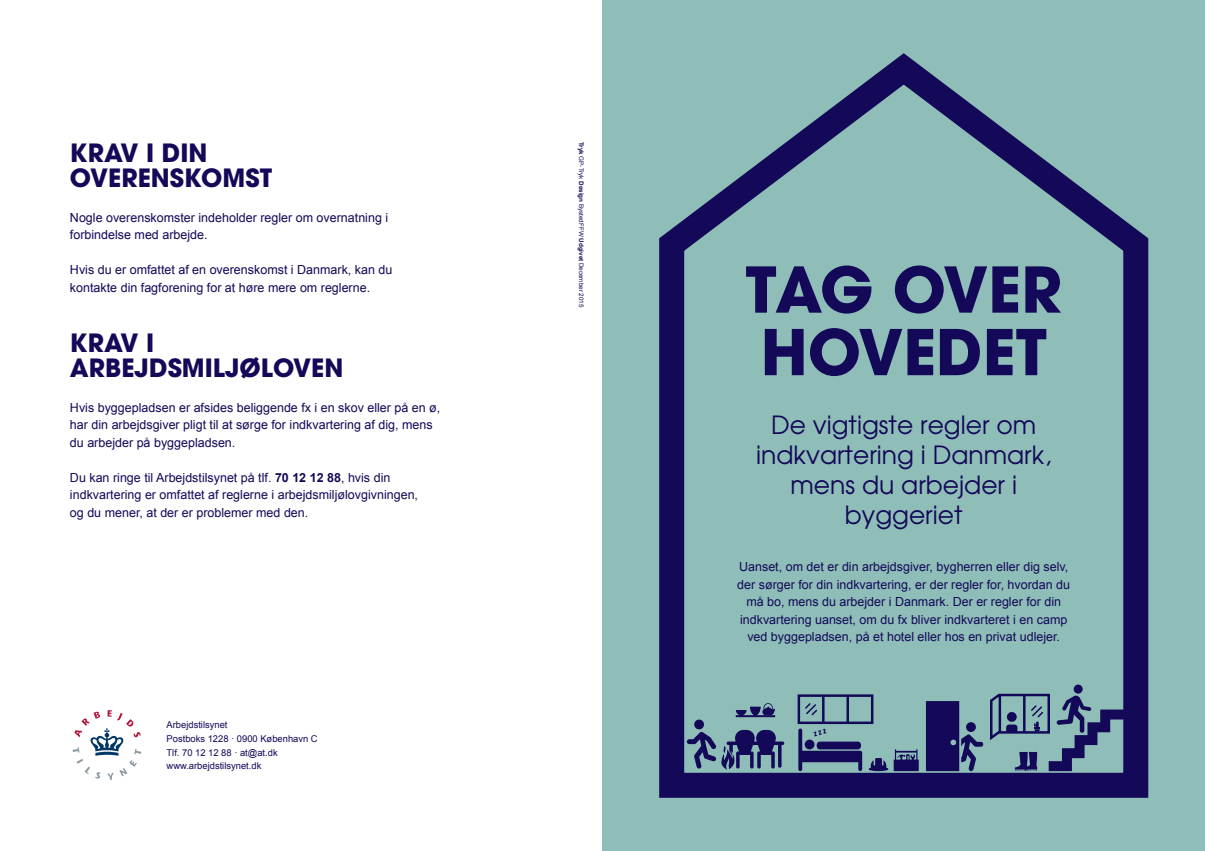
<style>
.page{position:relative;width:1205px;height:851px;background:#fff}
.page>*{position:absolute;margin:0;border:0;box-sizing:border-box;transform-origin:0 0}
.t1{font:700 62.5px/62.5px "Avant Garde";color:#140858}
.t2{font:25px/30px "Avant Garde";color:#140858;text-align:center}
.t3{font:700 25px/25px "Avant Garde";color:#140858}
.t4{font:12.5px/17.5px "Arial";color:#140858}
.t5{font:9.38px/13.8px "Arial";color:#140858}
.t6{font:6.25px "Arial";color:#140858}
.s1{font-weight:700}
</style>
<div class="page">
<div style="left:602px;top:0;width:603px;height:850px;background:#8fbeb9"></div>
<svg style="left:659px;top:53px;width:490px;height:745px"></svg>
<div style="left:1073px;top:684px;width:9px;height:9px;background:#140858;border-radius:50%"></div>
<div style="left:694px;top:719px;width:10px;height:10px;background:#140858;border-radius:50%"></div>
<svg style="left:736px;top:703px;width:39px;height:14px"></svg>
<svg style="left:687px;top:729px;width:97px;height:42px"></svg>
<svg style="left:926px;top:701px;width:57px;height:70px"></svg>
<svg style="left:990px;top:693px;width:134px;height:78px"></svg>
<svg style="left:797px;top:694px;width:122px;height:77px"></svg>
<svg style="left:73px;top:710px;width:68px;height:69px"></svg>
<h2 class="t3" style="left:70px;top:140px;width:204px">KRAV I DIN<br>OVERENSKOMST</h2>
<p class="t4" style="left:70px;top:208px;width:320px">Nogle overenskomster indeholder regler om overnatning i forbindelse med arbejde.</p>
<p class="t4" style="left:70px;top:261px;width:324px">Hvis du er omfattet af en overenskomst i Danmark, kan du kontakte din fagforening for at høre mere om reglerne.</p>
<h2 class="t3" style="left:70px;top:330px;width:275px">KRAV I<br>ARBEJDSMILJØLOVEN</h2>
<p class="t4" style="left:70px;top:398px;width:372px">Hvis byggepladsen er afsides beliggende fx i en skov eller på en ø, har din arbejdsgiver pligt til at sørge for indkvartering af dig, mens du arbejder på byggepladsen.</p>
<p class="t4" style="left:70px;top:468px;width:350px">Du kan ringe til Arbejdstilsynet på tlf. <span class="s1">70 12 12 88</span>, hvis din indkvartering er omfattet af reglerne i arbejdsmiljølovgivningen, og du mener, at der er problemer med den.</p>
<p class="t5" style="left:167px;top:718px;width:153px">Arbejdstilsynet<br>Postboks 1228 · 0900 København C<br>Tlf. 70 12 12 88 · at@at.dk www.arbejdstilsynet.dk</p>
<p class="t6" style="left:585px;top:142px;width:167px;rotate:90deg"><span class="s1">Tryk</span> GP-Tryk <span class="s1">Design</span> BystedFFW <span class="s1">Udgivet</span> December 2015</p>
<h1 class="t1" style="left:745px;top:258px;width:318px">TAG OVER<br>HOVEDET</h1>
<h2 class="t2" style="left:756px;top:409px;width:296px">De vigtigste regler om indkvartering i Danmark, mens du arbejder i byggeriet</h2>
<p class="t4" style="left:737px;top:558px;width:334px;text-align:center">Uanset, om det er din arbejdsgiver, bygherren eller dig selv, der sørger for din indkvartering, er der regler for, hvordan du må bo, mens du arbejder i Danmark. Der er regler for din indkvartering uanset, om du fx bliver indkvarteret i en camp ved byggepladsen, på et hotel eller hos en privat udlejer.</p>
</div>
